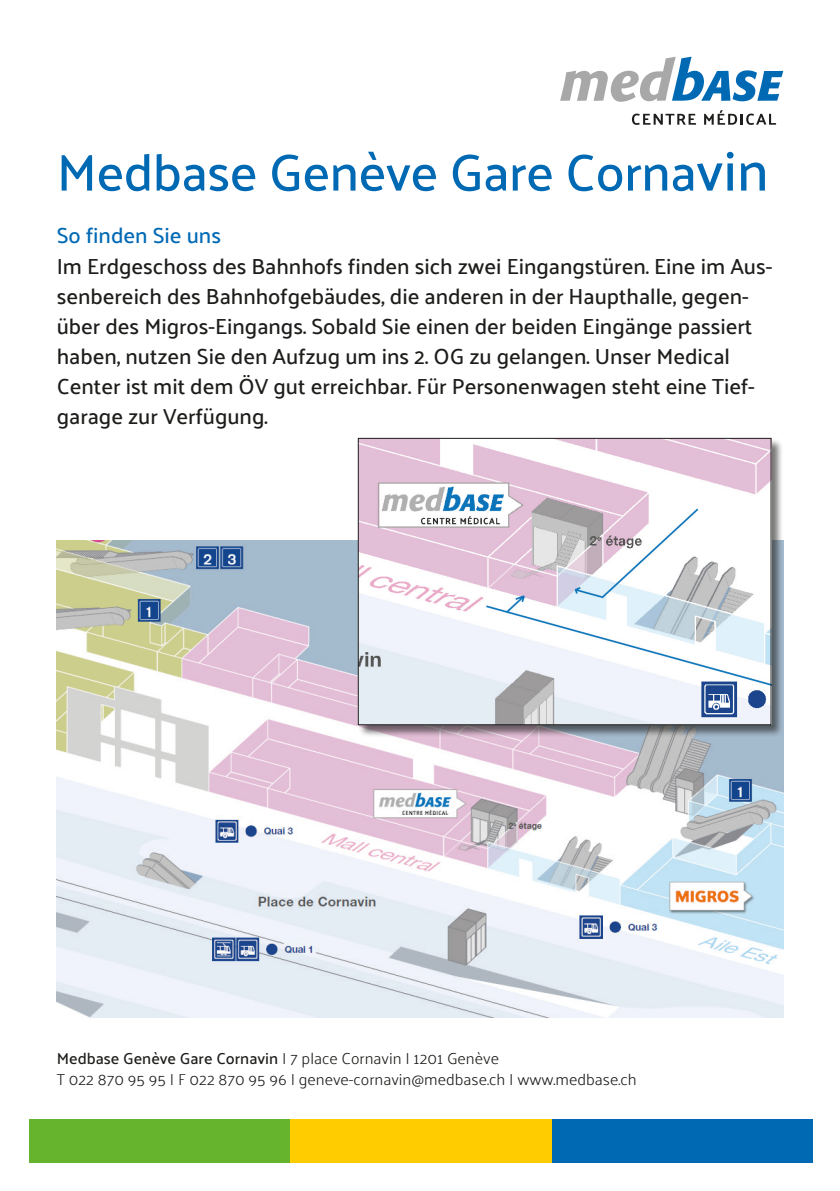
<style>
.page{position:relative;width:840px;height:1191px;background:#fff}
.page>*{position:absolute;margin:0;border:0;box-sizing:border-box;transform-origin:0 0}
.t1{font:500 52px "Palanquin";letter-spacing:-.01em;color:#0069b4}
.t2{font:500 22px/30px "Palanquin";color:#1d1d1b}
.t3{font:500 22px "Palanquin";color:#0069b4}
.t4{font:300 16px/21px "Palanquin";color:#1d1d1b}
.s1{font-size:56px}
.s2{font-weight:500}
</style>
<div class="page">
<div style="left:29px;top:1119px;width:261px;height:43px;background:#66b32e"></div>
<div style="left:551px;top:1119px;width:261px;height:43px;background:#0069b4"></div>
<div style="left:290px;top:1119px;width:261px;height:43px;background:#fc0"></div>
<svg style="left:560px;top:57px;width:222px;height:45px"></svg>
<svg style="left:631px;top:114px;width:64px;height:11px"></svg>
<svg style="left:704px;top:110px;width:71px;height:15px"></svg>
<img style="left:57px;top:540px;width:725px;height:477px">
<div style="left:357px;top:438px;width:425px;height:299px;background:#1d1d1b;opacity:.6"></div>
<img style="left:360px;top:440px;width:408px;height:283px">
<div style="left:358px;top:438px;width:412px;height:287px;border:1px solid #1d1d1b"></div>
<p class="t1" style="left:57px;top:142px;width:713px">Medbase Genève Gare Corna<span class="s1">vin</span></p>
<p class="t3" style="left:57px;top:223px;width:166px">So finden Sie uns</p>
<p class="t2" style="left:57px;top:251px;width:716px">Im Erdgeschoss des Bahnhofs finden sich zwei Eingangstüren. Eine im Aus&shy;senbereich des Bahnhofgebäudes, die anderen in der Haupthalle, gegen&shy;über des Migros-Eingangs. Sobald Sie einen der beiden Eingänge passiert haben, nutzen Sie den Aufzug um ins 2. OG zu gelangen. Unser Medical Center ist mit dem ÖV gut erreichbar. Für Personenwagen steht eine Tief&shy;garage zur Verfügung.</p>
<p class="t4" style="left:57px;top:1047px;width:581px"><span class="s2">Medbase Genève Gare Cornavin</span> I 7 place Cornavin I 1201 Genève<br>T 022 870 95 95 I F 022 870 95 96 I geneve-cornavin@medbase.ch I www.medbase.ch</p>
</div>
